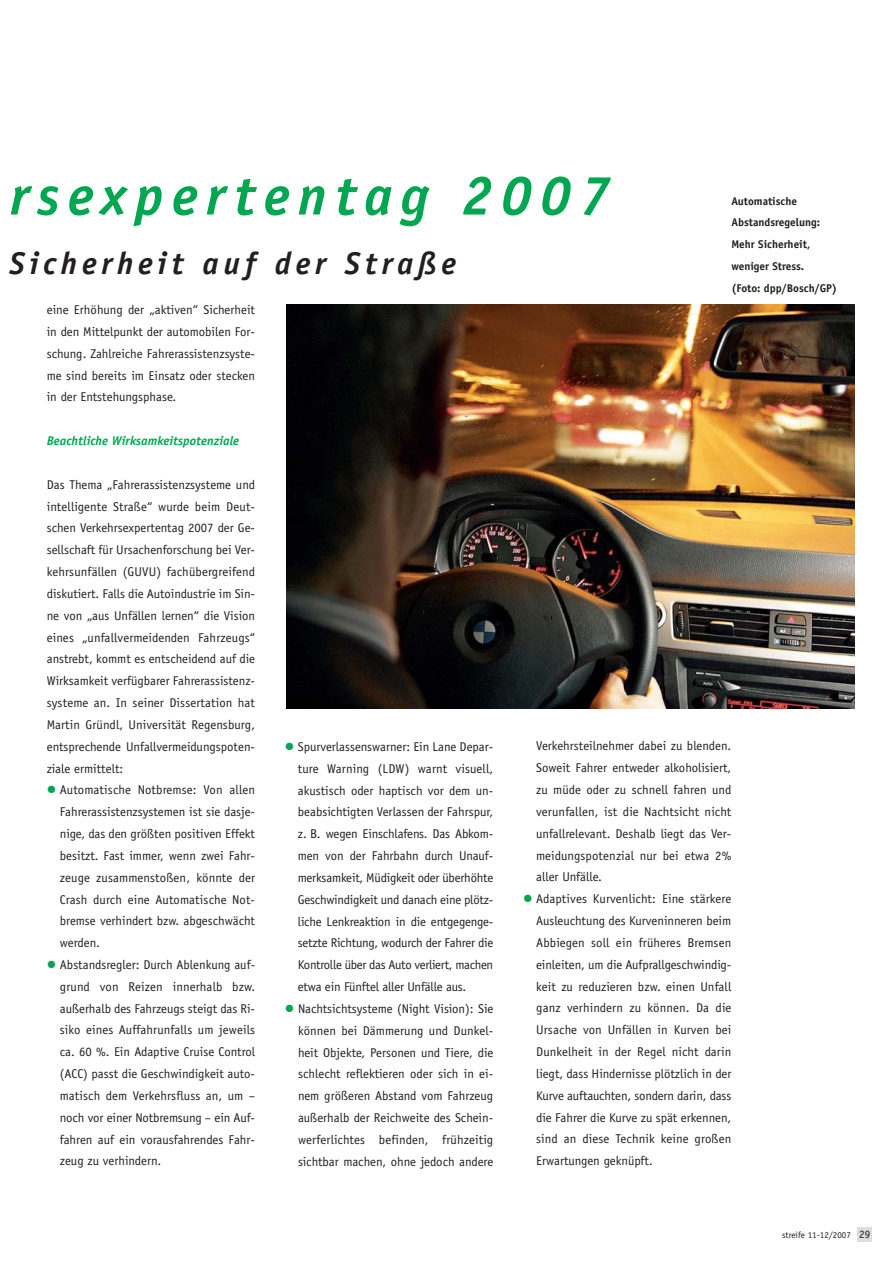
<style>
.page{position:relative;width:893px;height:1263px;background:#fff}
.page>*{position:absolute;margin:0;border:0;box-sizing:border-box;transform-origin:0 0}
.t1{font:italic 700 55.5px "Officina Sans";letter-spacing:.15em;color:#00a650}
.t2{font:italic 700 31.5px "Officina Sans";letter-spacing:.15em;color:#231f20}
.t3{font:12.75px/21.9px "Officina Sans";color:#231f20}
.t4{font:italic 700 12.75px "Officina Sans";color:#00a650}
.t5{font:700 11.25px/21.9px "Officina Sans";color:#231f20}
.t6{font:9px "Officina Sans";color:#231f20}
.s1{font-size:11.25px}
</style>
<div class="page">
<img style="left:286px;top:304px;width:586px;height:938px">
<svg style="left:286px;top:743px;width:7px;height:7px"></svg>
<svg style="left:286px;top:1005px;width:7px;height:7px"></svg>
<svg style="left:524px;top:895px;width:7px;height:7px"></svg>
<h1 class="t1" style="left:10px;top:174px;width:602px">rsexpertentag 2007</h1>
<h2 class="t2" style="left:10px;top:251px;width:448px">Sicherheit auf der Straße</h2>
<p class="t3" style="left:47px;top:300px;width:210px;text-align:justify">eine Erhöhung der „aktiven“ Sicherheit in den Mittelpunkt der automobilen For&shy;schung. Zahlreiche Fahrerassistenzsyste&shy;me sind bereits im Einsatz oder stecken in der Entstehungsphase.</p>
<p class="t4" style="left:47px;top:436px;width:194px">Beachtliche Wirksamkeitspotenziale</p>
<p class="t3" style="left:47px;top:475px;width:210px;text-align:justify">Das Thema „Fahrerassistenzsysteme und intelligente Straße“ wurde beim Deut&shy;schen Verkehrsexpertentag 2007 der Ge&shy;sellschaft für Ursachenforschung bei Ver&shy;kehrsunfällen (GUVU) fachübergreifend diskutiert. Falls die Autoindustrie im Sin&shy;ne von „aus Unfällen lernen“ die Vision eines „unfallvermeidenden Fahrzeugs“ anstrebt, kommt es entscheidend auf die Wirksamkeit verfügbarer Fahrerassistenz&shy;systeme an. In seiner Dissertation hat Martin Gründl, Universität Regensburg, entsprechende Unfallvermeidungspoten&shy;ziale ermittelt:</p>
<p class="t3" style="left:60px;top:780px;width:197px">Automatische Notbremse: Von allen Fahrerassistenzsystemen ist sie dasje&shy;nige, das den größten positiven Effekt besitzt. Fast immer, wenn zwei Fahr&shy;zeuge zusammenstoßen, könnte der Crash durch eine Automatische Not&shy;bremse verhindert bzw. abgeschwächt werden.<br>Abstandsregler: Durch Ablenkung auf&shy;grund von Reizen innerhalb bzw. außerhalb des Fahrzeugs steigt das Ri&shy;siko eines Auffahrunfalls um jeweils ca. 60 %. Ein Adaptive Cruise Control (ACC) passt die Geschwindigkeit auto&shy;matisch dem Verkehrsfluss an, um – noch vor einer Notbremsung – ein Auf&shy;fahren auf ein vorausfahrendes Fahr&shy;zeug zu verhindern.</p>
<p class="t5" style="left:731px;top:191px;width:107px">Automatische<br>Abstandsregelung:<br>Mehr Sicherheit, weniger Stress.<br>(Foto: dpp/Bosch/GP)</p>
<p class="t3" style="left:298px;top:737px;width:197px">Spurverlassenswarner: Ein Lane Depar&shy;ture Warning (LDW) warnt visuell, akus tisch oder haptisch vor dem un&shy;beabsichtigten Verlassen der Fahrspur, z. B. wegen Einschlafens. Das Abkom&shy;men von der Fahrbahn durch Unauf&shy;merksamkeit, Müdigkeit oder überhöhte Geschwindigkeit und danach eine plötz&shy;liche Lenkreaktion in die entgegenge&shy;setzte Richtung, wodurch der Fahrer die Kontrolle über das Auto verliert, machen etwa ein Fünftel aller Unfälle aus.<br>Nachtsichtsysteme (Night Vision): Sie können bei Dämmerung und Dunkel&shy;heit Objekte, Personen und Tiere, die schlecht reflektieren oder sich in ei&shy;nem größeren Abstand vom Fahrzeug außerhalb der Reichweite des Schein&shy;werferlichtes befinden, frühzeitig sichtbar machen, ohne jedoch andere</p>
<p class="t3" style="left:536px;top:736px;width:197px">Verkehrsteilnehmer dabei zu blenden.<br>Soweit Fahrer entweder alkoholisiert, zu müde oder zu schnell fahren und verunfallen, ist die Nachtsicht nicht unfallrelevant. Deshalb liegt das Ver&shy;meidungspotenzial nur bei etwa 2% aller Unfälle.<br>Adaptives Kurvenlicht: Eine stärkere Ausleuchtung des Kurveninneren beim Abbiegen soll ein früheres Bremsen einleiten, um die Aufprallgeschwindig&shy;keit zu reduzieren bzw. einen Unfall ganz verhindern zu können. Da die Ursache von Unfällen in Kurven bei Dunkelheit in der Regel nicht darin liegt, dass Hindernisse plötzlich in der Kurve auftauchten, sondern darin, dass die Fahrer die Kurve zu spät erkennen, sind an diese Technik keine großen Erwartungen geknüpft.</p>
<p class="t6" style="left:782px;top:1231px;width:90px">streife 11-12/2007 <span class="s1">29</span></p>
</div>
